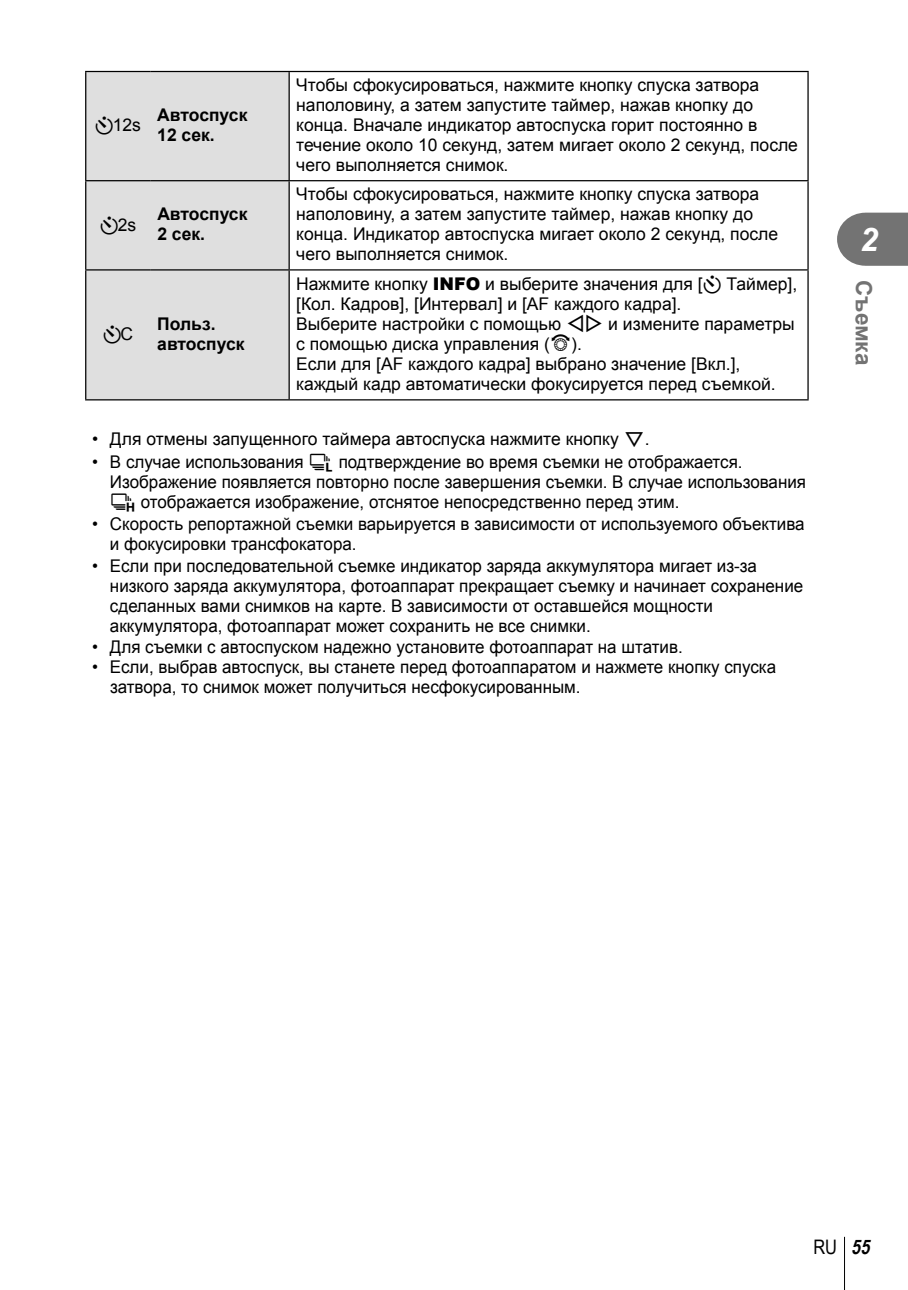
<style>
.page{position:relative;width:908px;height:1290px;background:#fff}
.page>*{position:absolute;margin:0;border:0;box-sizing:border-box;transform-origin:0 0}
.t1{font:italic 700 32.5px "Arial";color:#fff}
.t2{font:700 22.5px "Arial";color:#737373}
.t3{font:20px "Arial Narrow";color:#000}
.t4{font:17.5px/20px "Arial";color:#000}
.t5{font:700 17.5px/20px "Arial";color:#000}
.t6{font:17.5px "Olympus 10";color:#000}
.s1{font-family:"Olympus 10"}
.s2{font-weight:900}
.s3{font-family:"Olympus 1"}
.s4{font-family:"olympus 15"}
.s5{font-family:"Olympus 36"}
.s6{font-family:"Olympus 26"}
.s7{font-family:"Arial"}
.s8{font-weight:700;font-style:italic}
</style>
<div class="page">
<hr style="left:843px;top:1237px;width:1px;height:53px;background:#000">
<svg style="left:837px;top:213px;width:70px;height:53px;background:#7f7f7f"></svg>
<div style="left:86px;top:72px;width:202px;height:327px;background:#dfdfdf"></div>
<hr style="left:85px;top:71px;width:65px;height:1px;background:#000">
<hr style="left:85px;top:72px;width:1px;height:108px;background:#000">
<hr style="left:150px;top:71px;width:658px;height:1px;background:#000">
<hr style="left:288px;top:72px;width:1px;height:108px;background:#000">
<hr style="left:807px;top:72px;width:1px;height:108px;background:#000">
<hr style="left:85px;top:180px;width:65px;height:1px;background:#000">
<hr style="left:85px;top:181px;width:1px;height:88px;background:#000">
<hr style="left:150px;top:180px;width:658px;height:1px;background:#000">
<hr style="left:288px;top:181px;width:1px;height:88px;background:#000">
<hr style="left:807px;top:181px;width:1px;height:88px;background:#000">
<hr style="left:85px;top:269px;width:65px;height:1px;background:#000">
<hr style="left:85px;top:270px;width:1px;height:129px;background:#000">
<hr style="left:150px;top:269px;width:658px;height:1px;background:#000">
<hr style="left:288px;top:270px;width:1px;height:129px;background:#000">
<hr style="left:807px;top:270px;width:1px;height:129px;background:#000">
<hr style="left:85px;top:399px;width:723px;height:1px;background:#000">
<p class="t4" style="left:95px;top:115px;width:48px"><span class="s1">Y</span>12s</p>
<p class="t5" style="left:157px;top:105px;width:92px">Автоспуск<br>12 сек.</p>
<p class="t4" style="left:100px;top:215px;width:38px"><span class="s1">Y</span>2s</p>
<p class="t5" style="left:157px;top:204px;width:92px">Автоспуск<br>2 сек.</p>
<p class="t4" style="left:296px;top:75px;width:503px">Чтобы сфокусироваться, нажмите кнопку спуска затвора наполовину, а затем запустите таймер, нажав кнопку до конца. Вначале индикатор автоспуска горит постоянно в течение около 10 секунд, затем мигает около 2 секунд, после чего выполняется снимок.</p>
<p class="t4" style="left:296px;top:184px;width:483px">Чтобы сфокусироваться, нажмите кнопку спуска затвора наполовину, а затем запустите таймер, нажав кнопку до конца. Индикатор автоспуска мигает около 2 секунд, после чего выполняется снимок.</p>
<p class="t4" style="left:296px;top:274px;width:502px">Нажмите кнопку <span class="s2">INFO</span> и выберите значения для [<span class="s3">Y</span> Таймер], [Кол. Кадров], [Интервал] и [AF каждого кадра].<br>Выберите настройки с помощью <span class="s4">HI</span> и измените параметры с помощью диска управления (<span class="s5">P</span>).<br>Если для [AF каждого кадра] выбрано значение [Вкл.], каждый кадр автоматически фокусируется перед съемкой.</p>
<p class="t4" style="left:92px;top:429px;width:558px">• Для отмены запущенного таймера автоспуска нажмите кнопку <span class="s4">G</span>.</p>
<p class="t4" style="left:110px;top:451px;width:697px;text-indent:-18px">• В случае использования <span class="s6">S</span> подтверждение во время съемки не отображается.<br>Изображение появляется повторно после завершения съемки. В случае использования<br><span class="s6">T</span> отображается изображение, отснятое непосредственно перед этим.</p>
<p class="t4" style="left:110px;top:514px;width:696px;text-indent:-18px">• Скорость репортажной съемки варьируется в зависимости от используемого объектива и фокусировки трансфокатора.</p>
<p class="t4" style="left:110px;top:556px;width:694px;text-indent:-18px">• Если при последовательной съемке индикатор заряда аккумулятора мигает из-за низкого заряда аккумулятора, фотоаппарат прекращает съемку и начинает сохранение сделанных вами снимков на карте. В зависимости от оставшейся мощности аккумулятора, фотоаппарат может сохранить не все снимки.</p>
<p class="t4" style="left:92px;top:636px;width:591px">• Для съемки с автоспуском надежно установите фотоаппарат на штатив.</p>
<p class="t4" style="left:110px;top:656px;width:667px;text-indent:-18px">• Если, выбрав автоспуск, вы станете перед фотоаппаратом и нажмете кнопку спуска затвора, то снимок может получиться несфокусированным.</p>
<p class="t6" style="left:103px;top:323px;width:32px">Y<span class="s7">C</span></p>
<p class="t5" style="left:157px;top:314px;width:89px">Польз. автоспуск</p>
<h1 class="t1" style="left:859px;top:221px;width:20px">2</h1>
<p class="t2" style="left:875px;top:280px;width:87px;rotate:90deg">Съемка</p>
<p class="t3" style="left:813px;top:1235px;width:62px">RU <span class="s8">55</span></p>
</div>
